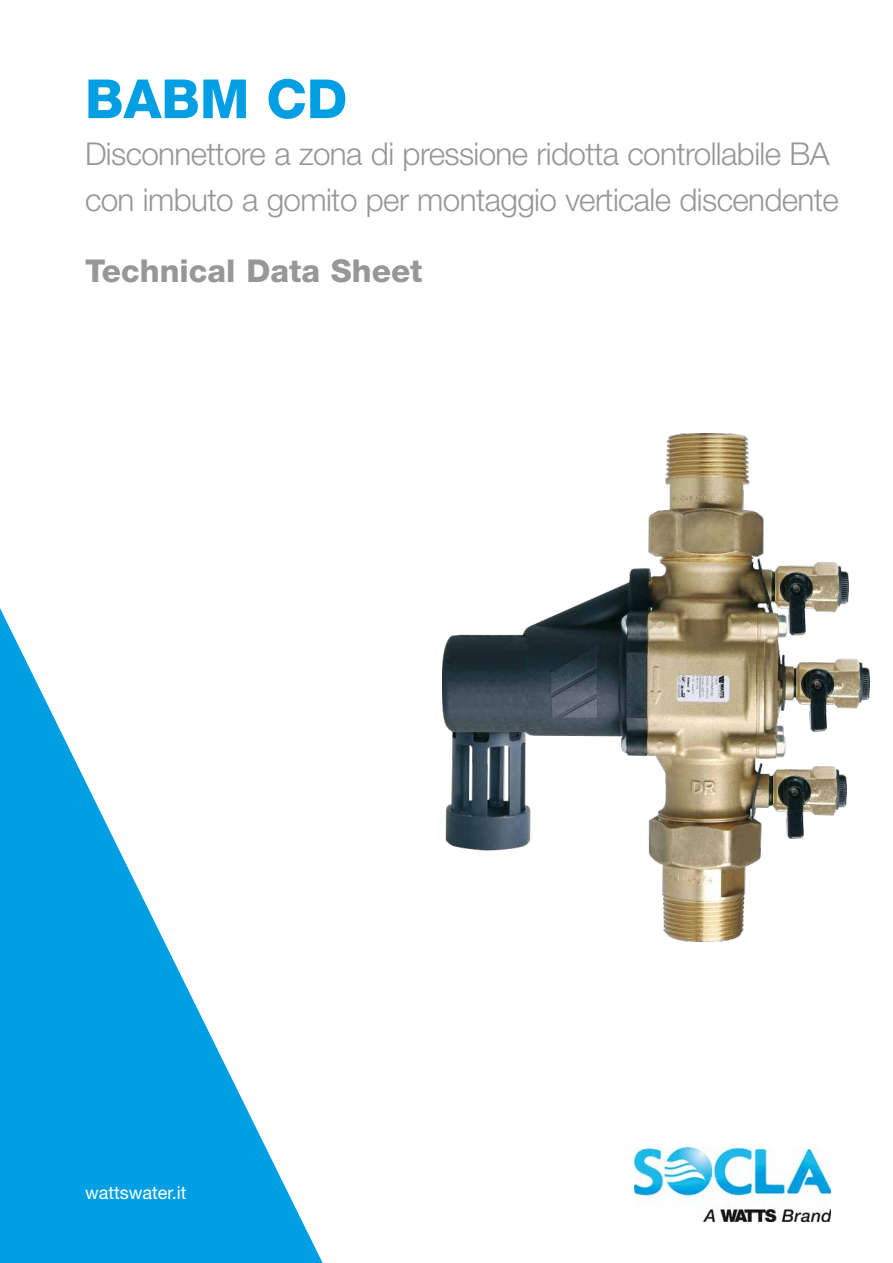
<style>
.page{position:relative;width:893px;height:1263px;background:#fff}
.page>*{position:absolute;margin:0;border:0;box-sizing:border-box;transform-origin:0 0}
.t1{font:800 54px "Helvetica Neue LT Std";color:#009fe3}
.t2{font:300 31.5px/46.5px "Helvetica Neue LT Std";letter-spacing:-.02em;color:#979796}
.t3{font:800 31.5px "Helvetica Neue LT Std";color:#979796}
.t4{font:18px "Helvetica Neue LT Std";color:#fff}
</style>
<div class="page">
<img style="left:634px;top:1147px;width:196px;height:75px">
<svg style="left:0;top:608px;width:323px;height:655px"></svg>
<img style="left:442px;top:434px;width:427px;height:508px">
<h1 class="t1" style="left:85px;top:67px;width:264px">BABM CD</h1>
<p class="t2" style="left:85px;top:129px;width:755px">Disconnettore a zona di pressione ridotta controllabile BA con imbuto a gomito per montaggio verticale discendente</p>
<p class="t3" style="left:85px;top:252px;width:339px">Technical Data Sheet</p>
<p class="t4" style="left:85px;top:1182px;width:103px">wattswater.it</p>
</div>
